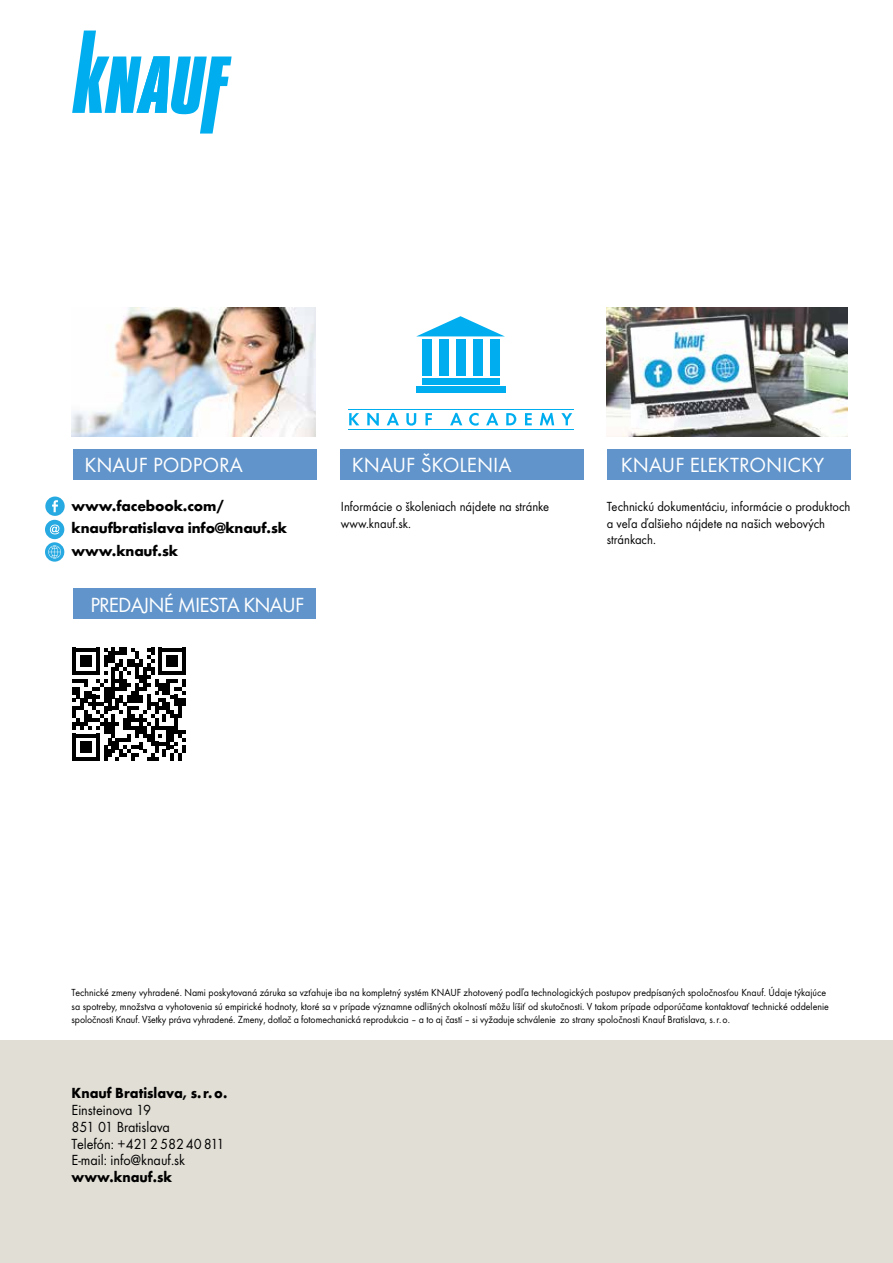
<style>
.page{position:relative;width:893px;height:1263px;background:#fff}
.page>*{position:absolute;margin:0;border:0;box-sizing:border-box;transform-origin:0 0}
.t1{font:21.3px "Futura TOT";color:#fff}
.t2{font:21.3px "Futura TOT";letter-spacing:-.04em;color:#fff}
.t3{font:15.15px/16.6px "Futura TOT";color:#000;scale:.93 1}
.t4{font:700 15.15px/22px "Futura TOT";letter-spacing:-.01em;color:#000}
.t5{font:700 15.15px "Futura TOT";letter-spacing:-.01em;color:#000;scale:.93 1}
.t6{font:13.65px/16.4px "Futura TOT";color:#000;scale:.92 1}
.t7{font:10.65px/13.6px "Futura TOT";color:#000;scale:.93 1}
</style>
<div class="page">
<div style="left:0;top:1040px;width:893px;height:184px;background:#e1ded5"></div>
<div style="left:0;top:1213px;width:893px;height:50px;background:#e1ded5"></div>
<div style="left:608px;top:450px;width:243px;height:30px;background:#6194ca"></div>
<div style="left:340px;top:450px;width:244px;height:30px;background:#6194ca"></div>
<div style="left:73px;top:450px;width:244px;height:30px;background:#6194ca"></div>
<img style="left:607px;top:307px;width:240px;height:130px">
<img style="left:72px;top:307px;width:244px;height:130px">
<svg style="left:45px;top:496px;width:20px;height:66px"></svg>
<svg style="left:72px;top:31px;width:160px;height:103px"></svg>
<div style="left:440px;top:339px;width:9px;height:36px;background:#00aeef"></div>
<div style="left:456px;top:339px;width:10px;height:36px;background:#00aeef"></div>
<div style="left:473px;top:339px;width:9px;height:36px;background:#00aeef"></div>
<div style="left:422px;top:339px;width:10px;height:36px;background:#00aeef"></div>
<svg style="left:417px;top:316px;width:87px;height:20px"></svg>
<div style="left:490px;top:339px;width:9px;height:36px;background:#00aeef"></div>
<div style="left:422px;top:379px;width:78px;height:6px;background:#00aeef"></div>
<div style="left:416px;top:387px;width:89px;height:6px;background:#00aeef"></div>
<hr style="left:348px;top:429px;width:226px;height:1px;background:#00aeef">
<hr style="left:348px;top:409px;width:226px;height:1px;background:#00aeef">
<svg style="left:349px;top:413px;width:10px;height:12px"></svg>
<svg style="left:367px;top:413px;width:12px;height:13px"></svg>
<svg style="left:387px;top:413px;width:12px;height:12px"></svg>
<svg style="left:406px;top:413px;width:10px;height:13px"></svg>
<svg style="left:425px;top:413px;width:7px;height:12px"></svg>
<svg style="left:450px;top:413px;width:12px;height:12px"></svg>
<svg style="left:469px;top:413px;width:10px;height:13px"></svg>
<svg style="left:486px;top:413px;width:12px;height:12px"></svg>
<svg style="left:506px;top:413px;width:10px;height:12px"></svg>
<svg style="left:525px;top:413px;width:7px;height:12px"></svg>
<svg style="left:540px;top:413px;width:14px;height:12px"></svg>
<svg style="left:561px;top:413px;width:11px;height:12px"></svg>
<div style="left:73px;top:589px;width:243px;height:30px;background:#6194ca"></div>
<svg style="left:72px;top:647px;width:114px;height:114px"></svg>
<h1 class="t1" style="left:84px;top:452px;width:160px">KNAUF PODPORA</h1>
<h1 class="t1" style="left:352px;top:452px;width:161px">KNAUF ŠKOLENIA</h1>
<h1 class="t1" style="left:621px;top:452px;width:205px">KNAUF ELEKTRONICKY</h1>
<h2 class="t4" style="left:72px;top:495px;width:217px">www.facebook.com/ knaufbratislava info@knauf.sk www.knauf.sk</h2>
<p class="t6" style="left:607px;top:498px;width:266px">Technickú dokumentáciu, informácie o produktoch a veľa ďalšieho nájdete na našich webových stránkach.</p>
<p class="t6" style="left:341px;top:498px;width:228px">Informácie o školeniach nájdete na stránke www.knauf.sk.</p>
<h1 class="t2" style="left:90px;top:592px;width:215px">PREDAJNÉ MIESTA KNAUF</h1>
<p class="t7" style="left:72px;top:985px;width:816px">Technické zmeny vyhradené. Nami poskytovaná záruka sa vzťahuje iba na kompletný systém KNAUF zhotovený podľa technologických postupov predpísaných spoločnosťou Knauf. Údaje týkajúce sa spotreby, množstva a vyhotovenia sú empirické hodnoty, ktoré sa v prípade významne odlišných okolností môžu líšiť od skutočnosti. V takom prípade odporúčame kontaktovať technické oddelenie spoločnosti Knauf. Všetky práva vyhradené. Zmeny, dotlač a fotomechanická reprodukcia – a to aj častí – si vyžaduje schválenie zo strany spoločnosti Knauf Bratislava, s.r.o.</p>
<h2 class="t5" style="left:72px;top:1084px;width:169px">Knauf Bratislava, s. r.o.</h2>
<h2 class="t3" style="left:72px;top:1102px;width:166px">Einsteinova 19<br>851 01 Bratislava<br>Telefón: +421258240811<br>E-mail: info@knauf.sk</h2>
<h2 class="t5" style="left:72px;top:1167px;width:110px">www.knauf.sk</h2>
</div>
